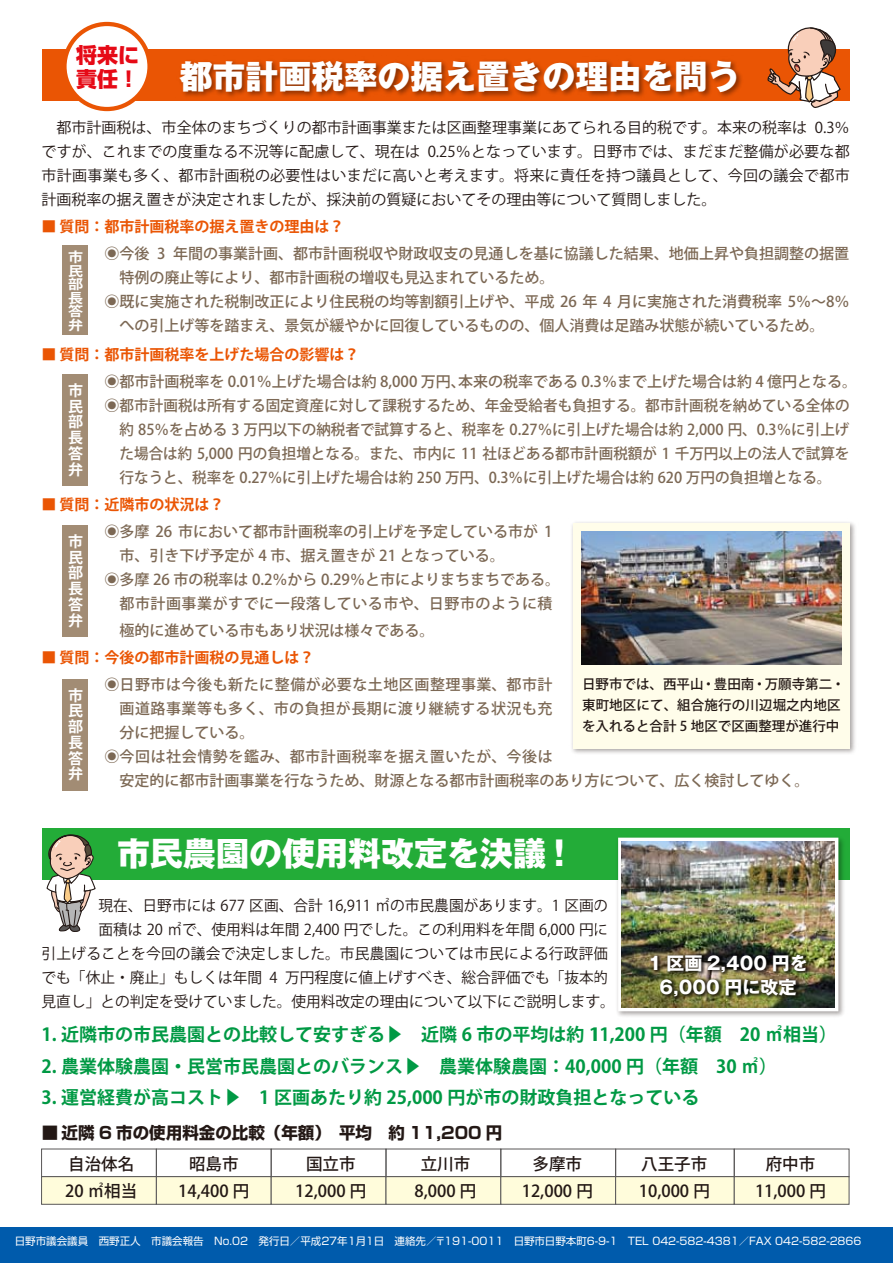
<style>
.page{position:relative;width:893px;height:1263px;background:#fff}
.page>*{position:absolute;margin:0;border:0;box-sizing:border-box;transform-origin:0 0}
.t1{font:800 33px "Gothic MB101 Pro";color:#fff}
.t2{font:800 21px/24px "Shin Go Pro";color:#e60a16}
.t3{font:700 18px "Koz Go Pro";color:#094}
.t4{font:700 18px/24px "Gothic MB101 Pro";color:#fff;text-align:center}
.t5{font:500 16.5px "Koz Go Pro";color:#231815}
.t6{font:700 16.5px "Shin Go Pro";color:#231815}
.t7{font:500 15px/27px "Koz Go Pro";color:#7c6854}
.t8{font:15px/24px "Koz Go Pro";color:#231815;text-align:justify}
.t9{font:500 15px/27px "Koz Go Pro";letter-spacing:.035em;color:#7c6854}
.t10{font:500 15px "Koz Go Pro";letter-spacing:.04em;color:#7c6854}
.t11{font:700 15px/15.8px "Koz Go Pro";color:#fff;text-align:justify}
.t12{font:500 13.5px/21px "Koz Go Pro";color:#231815}
.t13{font:700 13.5px/13.5px "Koz Go Pro";color:#fff;text-align:justify;scale:1.11 1}
.t14{font:10.5px "Shin Go Pro";color:#fff}
.s1{font-weight:700;color:#ea5504}
</style>
<div class="page">
<div style="left:0;top:1227px;width:893px;height:36px;background:#005bac"></div>
<div style="left:42px;top:50px;width:807px;height:51px;background:#ea5504"></div>
<div style="left:42px;top:828px;width:807px;height:51px;background:#23ac38"></div>
<div style="left:41px;top:1176px;width:116px;height:29px;background:#fffcdb;border:1px solid #595757"></div>
<div style="left:156px;top:1176px;width:116px;height:29px;background:#fffcdb;border:1px solid #595757"></div>
<div style="left:271px;top:1176px;width:115px;height:29px;background:#fffcdb;border:1px solid #595757"></div>
<div style="left:386px;top:1176px;width:115px;height:29px;background:#fffcdb;border:1px solid #595757"></div>
<div style="left:500px;top:1176px;width:116px;height:29px;background:#fffcdb;border:1px solid #595757"></div>
<div style="left:615px;top:1176px;width:120px;height:29px;background:#fffcdb;border:1px solid #595757"></div>
<div style="left:734px;top:1176px;width:115px;height:29px;background:#fffcdb;border:1px solid #595757"></div>
<div style="left:63px;top:245px;width:25px;height:89px;background:#a28c74"></div>
<div style="left:63px;top:374px;width:25px;height:112px;background:#a28c74"></div>
<div style="left:63px;top:525px;width:25px;height:112px;background:#a28c74"></div>
<div style="left:63px;top:679px;width:25px;height:111px;background:#a28c74"></div>
<img style="left:614px;top:837px;width:233px;height:61px">
<div style="left:618px;top:838px;width:220px;height:173px;background:#fff"></div>
<img style="left:180px;top:60px;width:562px;height:37px">
<svg style="left:766px;top:27px;width:75px;height:81px"></svg>
<svg style="left:46px;top:834px;width:50px;height:98px"></svg>
<div style="left:64px;top:24px;width:86px;height:85px;background:#fff;border-radius:50%"></div>
<div style="left:62px;top:22px;width:90px;height:89px;border:4px solid #ea5504;border-radius:50%"></div>
<img style="left:571px;top:522px;width:284px;height:232px">
<div style="left:573px;top:523px;width:276px;height:225px;background:#fffdea"></div>
<img style="left:582px;top:531px;width:259px;height:133px">
<img style="left:622px;top:841px;width:213px;height:57px">
<img style="left:617px;top:898px;width:227px;height:119px">
<p class="t2" style="left:76px;top:41px;width:64px">将来に責任！</p>
<p class="t1" style="left:180px;top:49px;width:563px">都市計画税率の据え置きの理由を問う</p>
<p class="t8" style="left:42px;top:116px;width:810px;text-indent:15px">都市計画税は、市全体のまちづくりの都市計画事業または区画整理事業にあてられる目的税です。本来の税率は 0.3％ですが、これまでの度重なる不況等に配慮して、現在は 0.25％となっています。日野市では、まだまだ整備が必要な都市計画事業も多く、都市計画税の必要性はいまだに高いと考えます。将来に責任を持つ議員として、今回の議会で都市計画税率の据え置きが決定されましたが、採決前の質疑においてその理由等について質問しました。</p>
<p class="t7" style="left:105px;top:214px;width:746px;text-indent:-63px"><span class="s1">■ 質問：都市計画税率の据え置きの理由は？<br></span>◉今後 3 年間の事業計画、都市計画税収や財政収支の見通しを基に協議した結果、地価上昇や負担調整の据置</p>
<p class="t7" style="left:120px;top:265px;width:436px">特例の廃止等により、都市計画税の増収も見込まれているため。</p>
<p class="t7" style="left:105px;top:289px;width:746px">◉既に実施された税制改正により住民税の均等割額引上げや、平成 26 年 4 月に実施された消費税率 5％～8％</p>
<p class="t7" style="left:120px;top:313px;width:706px">への引上げ等を踏まえ、景気が緩やかに回復しているものの、個人消費は足踏み状態が続いているため。</p>
<p class="t7" style="left:105px;top:342px;width:754px;text-indent:-63px"><span class="s1">■ 質問：都市計画税率を上げた場合の影響は？<br></span>◉都市計画税率を 0.01％上げた場合は約 8,000 万円、本来の税率である 0.3％まで上げた場合は約 4 億円となる。</p>
<p class="t7" style="left:120px;top:394px;width:732px;line-height:24px;text-align:justify;text-indent:-15px">◉都市計画税は所有する固定資産に対して課税するため、年金受給者も負担する。都市計画税を納めている全体の約 85％を占める 3 万円以下の納税者で試算すると、税率を 0.27％に引上げた場合は約 2,000 円、0.3％に引上げた場合は約 5,000 円の負担増となる。また、市内に 11 社ほどある都市計画税額が 1 千万円以上の法人で試算を行なうと、税率を 0.27％に引上げた場合は約 250 万円、0.3％に引上げた場合は約 620 万円の負担増となる。</p>
<p class="t7" style="left:105px;top:492px;width:449px;text-indent:-63px"><span class="s1">■ 質問：近隣市の状況は？<br></span>◉多摩 26 市において都市計画税率の引上げを予定している市が 1</p>
<p class="t7" style="left:120px;top:543px;width:387px">市、引き下げ予定が 4 市、据え置きが 21 となっている。</p>
<p class="t7" style="left:105px;top:567px;width:457px">◉多摩 26 市の税率は 0.2％から 0.29％と市によりまちまちである。</p>
<p class="t9" style="left:120px;top:591px;width:434px">都市計画事業がすでに一段落している市や、日野市のように積</p>
<p class="t7" style="left:120px;top:618px;width:316px">極的に進めている市もあり状況は様々である。</p>
<p class="t9" style="left:105px;top:645px;width:450px;text-indent:-63px"><span class="s1">■ 質問：今後の都市計画税の見通しは？<br></span>◉日野市は今後も新たに整備が必要な土地区画整理事業、都市計</p>
<p class="t9" style="left:120px;top:696px;width:435px">画道路事業等も多く、市の負担が長期に渡り継続する状況も充</p>
<p class="t7" style="left:120px;top:720px;width:136px">分に把握している。</p>
<p class="t10" style="left:105px;top:747px;width:450px">◉今回は社会情勢を鑑み、都市計画税率を据え置いたが、今後は</p>
<p class="t7" style="left:120px;top:768px;width:691px">安定的に都市計画事業を行なうため、財源となる都市計画税率のあり方について、広く検討してゆく。</p>
<p class="t13" style="left:68px;top:252px;width:15px">市民部長答弁</p>
<p class="t11" style="left:68px;top:383px;width:16px">市民部長答弁</p>
<p class="t11" style="left:68px;top:534px;width:16px">市民部長答弁</p>
<p class="t12" style="left:582px;top:674px;width:264px">日野市では、西平山・豊田南・万願寺第二・東町地区にて、組合施行の川辺堀之内地区を入れると合計 5 地区で区画整理が進行中</p>
<p class="t11" style="left:68px;top:688px;width:16px">市民部長答弁</p>
<p class="t1" style="left:117px;top:826px;width:460px">市民農園の使用料改定を決議！</p>
<p class="t8" style="left:98px;top:894px;width:512px">現在、日野市には 677 区画、合計 16,911 ㎡の市民農園があります。1 区画の</p>
<p class="t8" style="left:98px;top:918px;width:512px">面積は 20 ㎡で、使用料は年間 2,400 円でした。この利用料を年間 6,000 円に</p>
<p class="t8" style="left:42px;top:942px;width:568px">引上げることを今回の議会で決定しました。市民農園については市民による行政評価</p>
<p class="t8" style="left:42px;top:966px;width:569px">でも「休止・廃止」もしくは年間 4 万円程度に値上げすべき、総合評価でも「抜本的</p>
<p class="t8" style="left:42px;top:990px;width:575px">見直し」との判定を受けていました。使用料改定の理由について以下にご説明します。</p>
<p class="t3" style="left:42px;top:1023px;width:797px">1. 近隣市の市民農園との比較して安すぎる▶　近隣 6 市の平均は約 11,200 円（年額　20 ㎡相当）</p>
<p class="t3" style="left:42px;top:1054px;width:737px">2. 農業体験農園・民営市民農園とのバランス▶　農業体験農園：40,000 円（年額　30 ㎡）</p>
<p class="t3" style="left:42px;top:1086px;width:659px">3. 運営経費が高コスト▶　1 区画あたり約 25,000 円が市の財政負担となっている</p>
<p class="t4" style="left:648px;top:949px;width:161px">1 区画 2,400 円を<br>6,000 円に改定</p>
<p class="t6" style="left:42px;top:1119px;width:462px">■ 近隣 6 市の使用料金の比較（年額）　平均　約 11,200 円</p>
<p class="t5" style="left:68px;top:1153px;width:68px">自治体名</p>
<p class="t5" style="left:189px;top:1153px;width:51px">昭島市</p>
<p class="t5" style="left:306px;top:1153px;width:51px">国立市</p>
<p class="t5" style="left:421px;top:1153px;width:51px">立川市</p>
<p class="t5" style="left:533px;top:1153px;width:51px">多摩市</p>
<p class="t5" style="left:641px;top:1153px;width:67px">八王子市</p>
<p class="t5" style="left:766px;top:1153px;width:51px">府中市</p>
<p class="t5" style="left:65px;top:1180px;width:74px">20 ㎡相当</p>
<p class="t5" style="left:178px;top:1180px;width:73px">14,400 円</p>
<p class="t5" style="left:295px;top:1180px;width:73px">12,000 円</p>
<p class="t5" style="left:415px;top:1180px;width:63px">8,000 円</p>
<p class="t5" style="left:522px;top:1180px;width:73px">12,000 円</p>
<p class="t5" style="left:639px;top:1180px;width:73px">10,000 円</p>
<p class="t5" style="left:755px;top:1180px;width:73px">11,000 円</p>
<p class="t14" style="left:15px;top:1232px;width:848px">日野市議会議員　西野正人 市議会報告　No.02　発行日／平成27年1月1日　連絡先／〒191-0011　日野市日野本町6-9-1　TEL 042-582-4381／FAX 042-582-2866</p>
</div>
